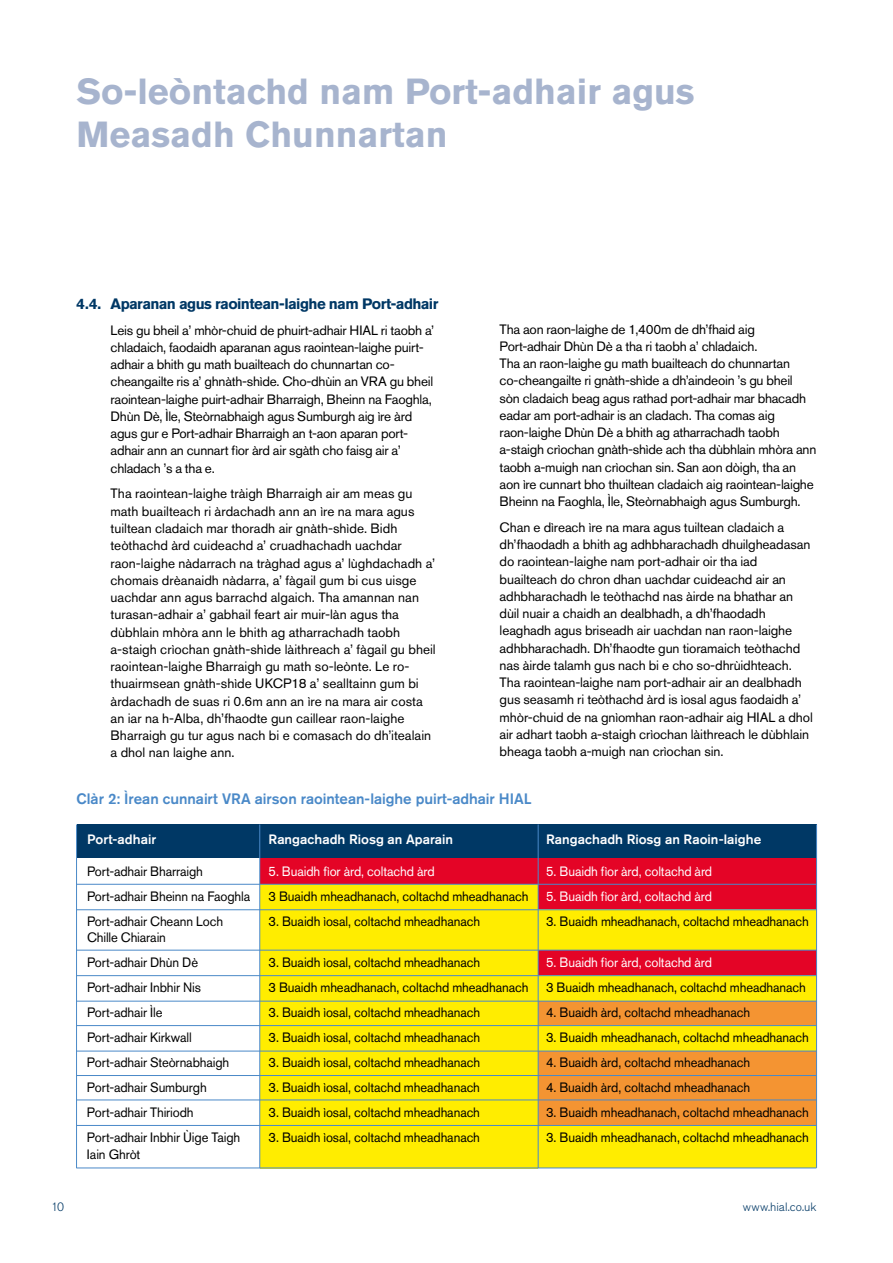
<style>
.page{position:relative;width:893px;height:1263px;background:#fff}
.page>*{position:absolute;margin:0;border:0;box-sizing:border-box;transform-origin:0 0}
.t1{font:700 36px/43.5px "Akzidenz Grotesk Std";color:#a7b4ce}
.t2{font:500 15px "Akzidenz Grotesk Std";letter-spacing:-.005em;color:#4a89c8}
.t3{font:700 15px "Akzidenz Grotesk Std";letter-spacing:-.04em;color:#003865}
.t4{font:13.5px/17.2px "Akzidenz Grotesk Std";letter-spacing:-.01em;color:#000}
.t5{font:13.5px/25px "Akzidenz Grotesk Std";letter-spacing:-.01em;color:#000;scale:.96 1}
.t6{font:13.5px "Akzidenz Grotesk Std";letter-spacing:-.005em;color:#fff;scale:.96 1}
.t7{font:500 13.5px "Akzidenz Grotesk Std";color:#fff}
.t8{font:300 12px "Akzidenz Grotesk Std";letter-spacing:.005em;color:#003865}
</style>
<div class="page">
<div style="left:77px;top:824px;width:739px;height:34px;background:#003865"></div>
<div style="left:260px;top:858px;width:557px;height:28px;background:#e40426"></div>
<div style="left:260px;top:884px;width:278px;height:284px;background:#ffed00"></div>
<div style="left:538px;top:884px;width:278px;height:30px;background:#e40426"></div>
<div style="left:538px;top:950px;width:278px;height:26px;background:#e40426"></div>
<div style="left:538px;top:1001px;width:278px;height:24px;background:#f49432"></div>
<div style="left:538px;top:1051px;width:278px;height:74px;background:#f49432"></div>
<div style="left:538px;top:910px;width:278px;height:40px;background:#ffed00"></div>
<div style="left:538px;top:975px;width:278px;height:26px;background:#ffed00"></div>
<div style="left:538px;top:1025px;width:278px;height:26px;background:#ffed00"></div>
<div style="left:538px;top:1125px;width:278px;height:43px;background:#ffed00"></div>
<hr style="left:538px;top:824px;width:1px;height:344px;background:#4a89c8">
<hr style="left:259px;top:824px;width:1px;height:344px;background:#4a89c8">
<hr style="left:76px;top:824px;width:1px;height:344px;background:#4a89c8">
<hr style="left:816px;top:824px;width:1px;height:344px;background:#4a89c8">
<hr style="left:77px;top:884px;width:739px;height:1px;background:#4a89c8">
<hr style="left:77px;top:909px;width:739px;height:1px;background:#4a89c8">
<hr style="left:77px;top:950px;width:739px;height:1px;background:#4a89c8">
<hr style="left:77px;top:1075px;width:739px;height:1px;background:#4a89c8">
<hr style="left:77px;top:1100px;width:739px;height:1px;background:#4a89c8">
<hr style="left:77px;top:1125px;width:739px;height:1px;background:#4a89c8">
<hr style="left:77px;top:1168px;width:739px;height:1px;background:#4a89c8">
<hr style="left:77px;top:1051px;width:739px;height:1px;background:#4a89c8">
<hr style="left:77px;top:1025px;width:739px;height:1px;background:#4a89c8">
<hr style="left:77px;top:1001px;width:739px;height:1px;background:#4a89c8">
<hr style="left:77px;top:975px;width:739px;height:1px;background:#4a89c8">
<h1 class="t1" style="left:77px;top:69px;width:620px">So-leòntachd nam Port-adhair agus<br>Measadh Chunnartan</h1>
<p class="t3" style="left:77px;top:295px;width:363px">4.4. Aparanan agus raointean-laighe nam Port-adhair</p>
<p class="t4" style="left:111px;top:321px;width:325px">Leis gu bheil a’ mhòr-chuid de phuirt-adhair HIAL ri taobh a’ chladaich, faodaidh aparanan agus raointean-laighe puirt&shy;adhair a bhith gu math buailteach do chunnartan co&shy;cheangailte ris a’ ghnàth-shìde. Cho-dhùin an VRA gu bheil raointean-laighe puirt-adhair Bharraigh, Bheinn na Faoghla, Dhùn Dè, Ìle, Steòrnabhaigh agus Sumburgh aig ìre àrd agus gur e Port-adhair Bharraigh an t-aon aparan port&shy;adhair ann an cunnart fìor àrd air sgàth cho faisg air a’ chladach ’s a tha e.</p>
<p class="t4" style="left:111px;top:485px;width:327px">Tha raointean-laighe tràigh Bharraigh air am meas gu math buailteach ri àrdachadh ann an ìre na mara agus tuiltean cladaich mar thoradh air gnàth-shìde. Bidh teòthachd àrd cuideachd a’ cruadhachadh uachdar raon-laighe nàdarrach na tràghad agus a’ lùghdachadh a’ chomais drèanaidh nàdarra, a’ fàgail gum bi cus uisge uachdar ann agus barrachd algaich. Tha amannan nan turasan-adhair a’ gabhail feart air muir-làn agus tha dùbhlain mhòra ann le bhith ag atharrachadh taobh a-staigh crìochan gnàth-shìde làithreach a’ fàgail gu bheil raointean-laighe Bharraigh gu math so-leònte. Le ro&shy;thuairmsean gnàth-shìde UKCP18 a’ sealltainn gum bi àrdachadh de suas ri 0.6m ann an ìre na mara air costa an iar na h-Alba, dh’fhaodte gun caillear raon-laighe Bharraigh gu tur agus nach bi e comasach do dh’itealain a dhol nan laighe ann.</p>
<p class="t4" style="left:500px;top:320px;width:318px">Tha aon raon-laighe de 1,400m de dh’fhaid aig Port-adhair Dhùn Dè a tha ri taobh a’ chladaich.<br>Tha an raon-laighe gu math buailteach do chunnartan co-cheangailte ri gnàth-shìde a dh’aindeoin ’s gu bheil sòn cladaich beag agus rathad port-adhair mar bhacadh eadar am port-adhair is an cladach. Tha comas aig raon-laighe Dhùn Dè a bhith ag atharrachadh taobh a-staigh crìochan gnàth-shìde ach tha dùbhlain mhòra ann taobh a-muigh nan crìochan sin. San aon dòigh, tha an aon ìre cunnart bho thuiltean cladaich aig raointean-laighe Bheinn na Faoghla, Ìle, Steòrnabhaigh agus Sumburgh.</p>
<p class="t4" style="left:500px;top:518px;width:315px">Chan e dìreach ìre na mara agus tuiltean cladaich a dh’fhaodadh a bhith ag adhbharachadh dhuilgheadasan do raointean-laighe nam port-adhair oir tha iad buailteach do chron dhan uachdar cuideachd air an adhbharachadh le teòthachd nas àirde na bhathar an dùil nuair a chaidh an dealbhadh, a dh’fhaodadh leaghadh agus briseadh air uachdan nan raon-laighe adhbharachadh. Dh’fhaodte gun tioramaich teòthachd nas àirde talamh gus nach bi e cho so-dhrùidhteach.<br>Tha raointean-laighe nam port-adhair air an dealbhadh gus seasamh ri teòthachd àrd is ìosal agus faodaidh a’ mhòr-chuid de na gnìomhan raon-adhair aig HIAL a dhol air adhart taobh a-staigh crìochan làithreach le dùbhlain bheaga taobh a-muigh nan crìochan sin.</p>
<p class="t2" style="left:77px;top:790px;width:457px">Clàr 2: Ìrean cunnairt VRA airson raointean-laighe puirt-adhair HIAL</p>
<p class="t7" style="left:87px;top:831px;width:71px">Port-adhair</p>
<p class="t7" style="left:269px;top:831px;width:186px">Rangachadh Riosg an Aparain</p>
<p class="t7" style="left:546px;top:831px;width:217px">Rangachadh Riosg an Raoin-laighe</p>
<p class="t5" style="left:87px;top:858px;width:122px">Port-adhair Bharraigh</p>
<p class="t6" style="left:269px;top:863px;width:175px">5. Buaidh fìor àrd, coltachd àrd</p>
<p class="t6" style="left:546px;top:863px;width:175px">5. Buaidh fìor àrd, coltachd àrd</p>
<p class="t5" style="left:87px;top:883px;width:172px">Port-adhair Bheinn na Faoghla</p>
<p class="t5" style="left:269px;top:883px;width:272px">3 Buaidh mheadhanach, coltachd mheadhanach</p>
<p class="t6" style="left:546px;top:888px;width:175px">5. Buaidh fìor àrd, coltachd àrd</p>
<p class="t5" style="left:87px;top:908px;width:143px">Port-adhair Cheann Loch</p>
<p class="t5" style="left:269px;top:908px;width:222px">3. Buaidh ìosal, coltachd mheadhanach</p>
<p class="t5" style="left:546px;top:908px;width:275px">3. Buaidh mheadhanach, coltachd mheadhanach</p>
<p class="t5" style="left:87px;top:925px;width:117px">Chille Chiarain<br>Port-adhair Dhùn Dè</p>
<p class="t5" style="left:269px;top:950px;width:222px">3. Buaidh ìosal, coltachd mheadhanach</p>
<p class="t6" style="left:546px;top:954px;width:175px">5. Buaidh fìor àrd, coltachd àrd</p>
<p class="t5" style="left:87px;top:975px;width:120px">Port-adhair Inbhir Nis</p>
<p class="t5" style="left:269px;top:975px;width:272px">3 Buaidh mheadhanach, coltachd mheadhanach</p>
<p class="t5" style="left:546px;top:975px;width:272px">3 Buaidh mheadhanach, coltachd mheadhanach</p>
<p class="t5" style="left:87px;top:1000px;width:80px">Port-adhair Ìle</p>
<p class="t5" style="left:268px;top:1000px;width:222px">3. Buaidh ìosal, coltachd mheadhanach</p>
<p class="t5" style="left:546px;top:1000px;width:214px">4. Buaidh àrd, coltachd mheadhanach</p>
<p class="t5" style="left:87px;top:1025px;width:111px">Port-adhair Kirkwall</p>
<p class="t5" style="left:268px;top:1025px;width:222px">3. Buaidh ìosal, coltachd mheadhanach</p>
<p class="t5" style="left:546px;top:1025px;width:275px">3. Buaidh mheadhanach, coltachd mheadhanach</p>
<p class="t5" style="left:87px;top:1050px;width:150px">Port-adhair Steòrnabhaigh</p>
<p class="t5" style="left:268px;top:1050px;width:222px">3. Buaidh ìosal, coltachd mheadhanach</p>
<p class="t5" style="left:546px;top:1050px;width:214px">4. Buaidh àrd, coltachd mheadhanach</p>
<p class="t5" style="left:87px;top:1075px;width:126px">Port-adhair Sumburgh</p>
<p class="t5" style="left:268px;top:1075px;width:222px">3. Buaidh ìosal, coltachd mheadhanach</p>
<p class="t5" style="left:546px;top:1075px;width:214px">4. Buaidh àrd, coltachd mheadhanach</p>
<p class="t5" style="left:87px;top:1100px;width:113px">Port-adhair Thiriodh</p>
<p class="t5" style="left:268px;top:1100px;width:222px">3. Buaidh ìosal, coltachd mheadhanach</p>
<p class="t5" style="left:546px;top:1100px;width:275px">3. Buaidh mheadhanach, coltachd mheadhanach</p>
<p class="t5" style="left:87px;top:1125px;width:161px">Port-adhair Inbhir Ùige Taigh</p>
<p class="t5" style="left:268px;top:1125px;width:222px">3. Buaidh ìosal, coltachd mheadhanach</p>
<p class="t5" style="left:546px;top:1125px;width:275px">3. Buaidh mheadhanach, coltachd mheadhanach</p>
<p class="t5" style="left:87px;top:1141px;width:57px">Iain Ghròt</p>
<p class="t8" style="left:51px;top:1200px;width:15px">10</p>
<p class="t8" style="left:743px;top:1200px;width:75px">www.hial.co.uk</p>
</div>
